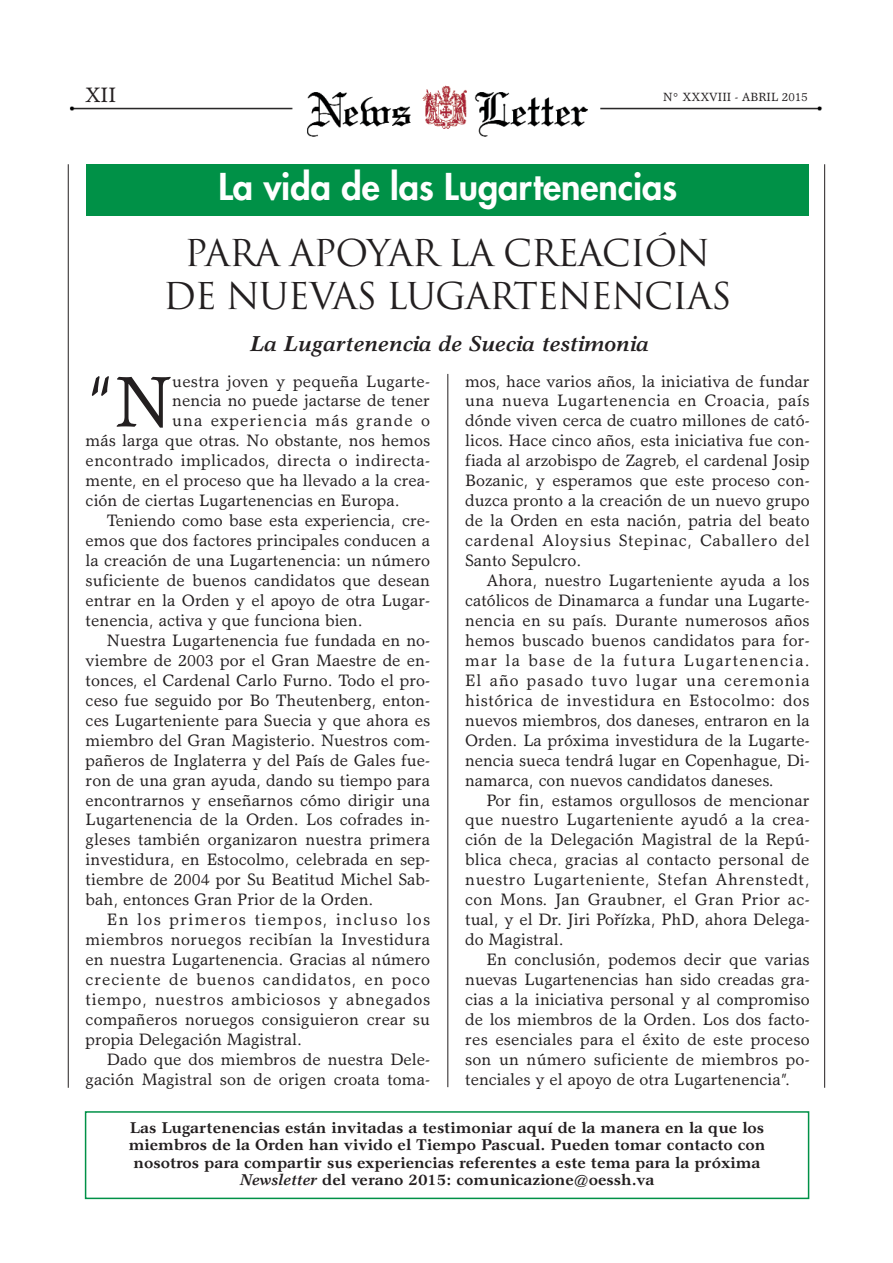
<style>
.page{position:relative;width:893px;height:1263px;background:#fff}
.page>*{position:absolute;margin:0;border:0;box-sizing:border-box;transform-origin:0 0}
.t1{font:72.15px "Garth Graphic";color:#231f20}
.t2{font:36px/43.5px "Trajan";letter-spacing:-.035em;color:#231f20;text-align:center}
.t3{font:800 36px "Futura";color:#fff}
.t4{font:italic 700 21.75px "Garth Graphic";color:#231f20}
.t5{font:21px "Garth Graphic";color:#231f20}
.t6{font:16.65px/20px "Garth Graphic";color:#231f20;text-align:justify}
.t7{font:16.65px "Garth Graphic";letter-spacing:.02em;color:#231f20}
.t8{font:16.65px "Garth Graphic";letter-spacing:.045em;color:#231f20}
.t9{font:16.65px "Garth Graphic";letter-spacing:.055em;color:#231f20}
.t10{font:16.65px "Garth Graphic";letter-spacing:.08em;color:#231f20}
.t11{font:16.65px "Garth Graphic";letter-spacing:.065em;color:#231f20}
.t12{font:700 15.75px/17.2px "Garth Graphic";color:#231f20;text-align:center}
.t13{font:12px "Garth Graphic";color:#231f20}
.s1{font-style:italic}
</style>
<div class="page">
<hr style="left:68px;top:164px;width:1px;height:924px;background:#231f20">
<hr style="left:824px;top:164px;width:1px;height:924px;background:#231f20">
<img style="left:69px;top:85px;width:753px;height:52px">
<hr style="left:448px;top:374px;width:1px;height:713px;background:#231f20">
<div style="left:87px;top:164px;width:722px;height:51px;background:#009147"></div>
<div style="left:85px;top:1111px;width:724px;height:88px;border:2px solid #009147"></div>
<p class="t5" style="left:85px;top:87px;width:33px">XII</p>
<p class="t13" style="left:663px;top:93px;width:146px">N° XXXVIII - ABRIL 2015</p>
<h2 class="t3" style="left:218px;top:170px;width:460px">La vida de las Lugartenencias</h2>
<h2 class="t2" style="left:163px;top:232px;width:570px">PARA APOYAR LA CREACIÓN<br>DE NUEVAS LUGARTENENCIAS</h2>
<h3 class="t4" style="left:250px;top:336px;width:400px">La Lugartenencia de Suecia testimonia</h3>
<h1 class="t1" style="left:86px;top:374px;width:88px">“N</h1>
<p class="t6" style="left:172px;top:373px;width:259px">uestra joven y pequeña Lugarte-</p>
<p class="t6" style="left:172px;top:392px;width:259px">nencia no puede jactarse de tener</p>
<p class="t11" style="left:172px;top:414px;width:259px">una experiencia más grande o</p>
<p class="t6" style="left:86px;top:432px;width:346px">más larga que otras. No obstante, nos hemos</p>
<p class="t7" style="left:86px;top:454px;width:346px">encontrado implicados, directa o indirecta-</p>
<p class="t6" style="left:86px;top:472px;width:346px">mente, en el proceso que ha llevado a la crea-</p>
<p class="t6" style="left:86px;top:492px;width:316px">ción de ciertas Lugartenencias en Europa.</p>
<p class="t6" style="left:107px;top:512px;width:325px">Teniendo como base esta experiencia, cre-</p>
<p class="t6" style="left:86px;top:532px;width:346px">emos que dos factores principales conducen a</p>
<p class="t6" style="left:86px;top:552px;width:346px">la creación de una Lugartenencia: un número</p>
<p class="t6" style="left:86px;top:572px;width:346px">suficiente de buenos candidatos que desean</p>
<p class="t6" style="left:86px;top:592px;width:346px">entrar en la Orden y el apoyo de otra Lugar-</p>
<p class="t6" style="left:86px;top:612px;width:279px">tenencia, activa y que funciona bien.</p>
<p class="t6" style="left:107px;top:632px;width:325px">Nuestra Lugartenencia fue fundada en no-</p>
<p class="t6" style="left:86px;top:652px;width:346px">viembre de 2003 por el Gran Maestre de en-</p>
<p class="t6" style="left:86px;top:672px;width:346px">tonces, el Cardenal Carlo Furno. Todo el pro-</p>
<p class="t6" style="left:86px;top:692px;width:346px">ceso fue seguido por Bo Theutenberg, enton-</p>
<p class="t6" style="left:86px;top:712px;width:346px">ces Lugarteniente para Suecia y que ahora es</p>
<p class="t6" style="left:86px;top:732px;width:346px">miembro del Gran Magisterio. Nuestros com-</p>
<p class="t6" style="left:86px;top:752px;width:346px">pañeros de Inglaterra y del País de Gales fue-</p>
<p class="t6" style="left:86px;top:772px;width:346px">ron de una gran ayuda, dando su tiempo para</p>
<p class="t6" style="left:86px;top:791px;width:346px">encontrarnos y enseñarnos cómo dirigir una</p>
<p class="t6" style="left:86px;top:811px;width:346px">Lugartenencia de la Orden. Los cofrades in-</p>
<p class="t6" style="left:86px;top:831px;width:346px">gleses también organizaron nuestra primera</p>
<p class="t6" style="left:86px;top:851px;width:346px">investidura, en Estocolmo, celebrada en sep-</p>
<p class="t6" style="left:86px;top:871px;width:346px">tiembre de 2004 por Su Beatitud Michel Sab-</p>
<p class="t6" style="left:86px;top:891px;width:289px">bah, entonces Gran Prior de la Orden.</p>
<p class="t10" style="left:107px;top:913px;width:325px">En los primeros tiempos, incluso los</p>
<p class="t7" style="left:86px;top:933px;width:346px">miembros noruegos recibían la Investidura</p>
<p class="t6" style="left:86px;top:951px;width:346px">en nuestra Lugartenencia. Gracias al número</p>
<p class="t9" style="left:86px;top:973px;width:346px">creciente de buenos candidatos, en poco</p>
<p class="t8" style="left:86px;top:993px;width:346px">tiempo, nuestros ambiciosos y abnegados</p>
<p class="t6" style="left:86px;top:1011px;width:346px">compañeros noruegos consiguieron crear su</p>
<p class="t6" style="left:86px;top:1031px;width:218px">propia Delegación Magistral.</p>
<p class="t6" style="left:107px;top:1051px;width:325px">Dado que dos miembros de nuestra Dele-</p>
<p class="t6" style="left:86px;top:1071px;width:346px">gación Magistral son de origen croata toma-</p>
<p class="t6" style="left:465px;top:373px;width:346px">mos, hace varios años, la iniciativa de fundar una nueva Lugartenencia en Croacia, país dónde viven cerca de cuatro millones de cató&shy;licos. Hace cinco años, esta iniciativa fue con&shy;fiada al arzobispo de Zagreb, el cardenal Josip Bozanic, y esperamos que este proceso con&shy;duzca pronto a la creación de un nuevo grupo de la Orden en esta nación, patria del beato cardenal Aloysius Stepinac, Caballero del Santo Sepulcro.</p>
<p class="t6" style="left:465px;top:572px;width:346px;text-indent:21px">Ahora, nuestro Lugarteniente ayuda a los católicos de Dinamarca a fundar una Lugarte&shy;nencia en su país. Durante numerosos años hemos buscado buenos candidatos para for&shy;mar la base de la futura Lugartenencia.<br>El año pasado tuvo lugar una ceremonia histórica de investidura en Estocolmo: dos nuevos miembros, dos daneses, entraron en la Orden. La próxima investidura de la Lugarte&shy;nencia sueca tendrá lugar en Copenhague, Di&shy;namarca, con nuevos candidatos daneses.</p>
<p class="t6" style="left:465px;top:791px;width:346px;text-indent:21px">Por fin, estamos orgullosos de mencionar que nuestro Lugarteniente ayudó a la crea&shy;ción de la Delegación Magistral de la Repú&shy;blica checa, gracias al contacto personal de nuestro Lugarteniente, Stefan Ahrenstedt, con Mons. Jan Graubner, el Gran Prior ac&shy;tual, y el Dr. Jiri Porˇízka, PhD, ahora Delega&shy;do Magistral.</p>
<p class="t6" style="left:465px;top:951px;width:346px;text-indent:21px">En conclusión, podemos decir que varias nuevas Lugartenencias han sido creadas gra&shy;cias a la iniciativa personal y al compromiso de los miembros de la Orden. Los dos facto&shy;res esenciales para el éxito de este proceso son un número suficiente de miembros po&shy;tenciales y el apoyo de otra Lugartenencia”.</p>
<p class="t12" style="left:129px;top:1121px;width:638px">Las Lugartenencias están invitadas a testimoniar aquí de la manera en la que los miembros de la Orden han vivido el Tiempo Pascual. Pueden tomar contacto con nosotros para compartir sus experiencias referentes a este tema para la próxima <span class="s1">Newsletter</span> del verano 2015: comunicazione@oessh.va</p>
</div>
